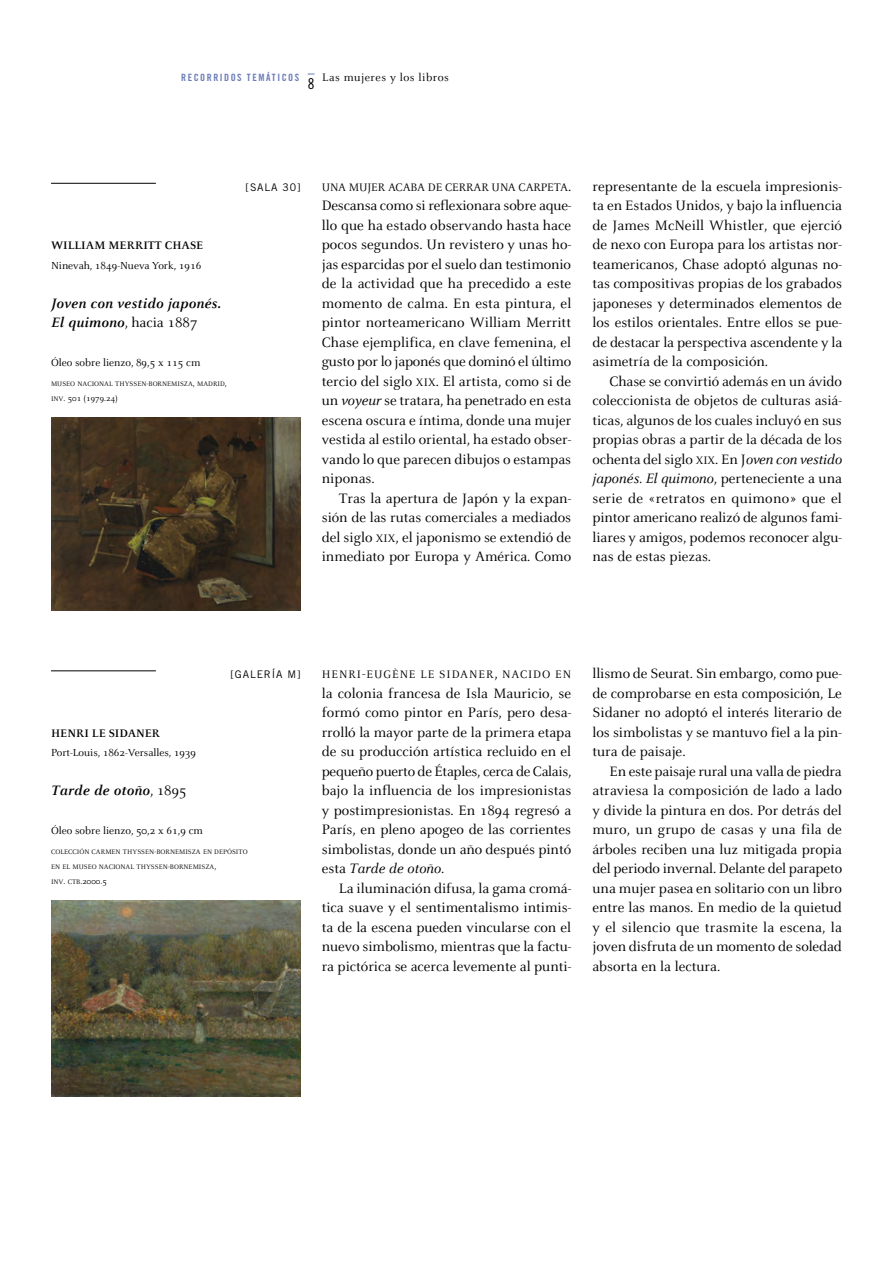
<style>
.page{position:relative;width:893px;height:1263px;background:#fff}
.page>*{position:absolute;margin:0;border:0;box-sizing:border-box;transform-origin:0 0}
.t1{font:15px "Celeste";color:#000}
.t2{font:italic 700 15px/19.5px "Celeste";letter-spacing:.02em;color:#000}
.t3{font:15px "Celeste";letter-spacing:-.02em;color:#000}
.t4{font:15px "Celeste";letter-spacing:.02em;color:#000}
.t5{font:italic 15px "Celeste";color:#000}
.t6{font:15px "Trade Gothic Cond Eighteen";color:#000}
.t7{font:700 12px "Celeste";color:#000}
.t8{font:12px "Celeste Regular SC800";letter-spacing:-.015em;color:#000}
.t9{font:12px "Celeste Regular SC800";letter-spacing:.075em;color:#000}
.t10{font:12px "Celeste";letter-spacing:.04em;color:#000}
.t11{font:11.25px "Celeste";color:#000}
.t12{font:10.5px "Trade Gothic LT Std";letter-spacing:.08em;color:#000}
.t13{font:10.05px "Trade Gothic Bold Cond Twenty";letter-spacing:.15em;color:#6c7db8}
.t14{font:9px "Celeste Regular SC800";color:#000}
.t15{font:7.2px/15px "Celeste Regular SC800";color:#000}
.s1{font-weight:400;font-style:normal}
.s2{font-size:9px}
.s3{font-size:7.2px}
.s4{font-size:15px}
.s5{font-family:"Celeste Regular SC800";font-size:12px}
.s6{font-style:italic}
.s7{font-style:normal}
</style>
<div class="page">
<hr style="left:51px;top:183px;width:105px;height:1px;background:#000">
<hr style="left:51px;top:671px;width:105px;height:1px;background:#000">
<img style="left:51px;top:418px;width:249px;height:192px">
<img style="left:51px;top:901px;width:249px;height:196px">
<p class="t13" style="left:181px;top:72px;width:119px">RECORRIDOS TEMÁTICOS</p>
<p class="t10" style="left:322px;top:71px;width:128px">Las mujeres y los libros</p>
<p class="t6" style="left:308px;top:75px;width:8px">8</p>
<p class="t12" style="left:246px;top:180px;width:56px">[SALA 30]</p>
<p class="t7" style="left:51px;top:239px;width:154px">WILLIAM MERRITT CHASE</p>
<p class="t11" style="left:51px;top:259px;width:152px">Ninevah, 1849-Nueva York, 1916</p>
<p class="t2" style="left:51px;top:293px;width:171px">Joven con vestido japonés.<br>El quimono<span class="s1">, hacia 1887</span></p>
<p class="t11" style="left:51px;top:357px;width:151px">Óleo sobre lienzo, 89,5 x 115 cm</p>
<p class="t15" style="left:51px;top:376px;width:177px">MUSEO NACIONAL THYSSEN<span class="s2">-</span>BORNEMISZA<span class="s2">,</span> MADRID<span class="s2">,</span></p>
<p class="t14" style="left:51px;top:393px;width:68px"><span class="s3">INV</span>. 501 (1979.24)</p>
<p class="t8" style="left:322px;top:181px;width:251px">UNA MUJER ACABA DE CERRAR UNA CARPETA<span class="s4">.</span></p>
<p class="t1" style="left:322px;top:198px;width:251px">Descansa como si reflexionara sobre aque-</p>
<p class="t1" style="left:322px;top:217px;width:251px">llo que ha estado observando hasta hace</p>
<p class="t1" style="left:322px;top:237px;width:251px">pocos segundos. Un revistero y unas ho-</p>
<p class="t1" style="left:322px;top:256px;width:251px">jas esparcidas por el suelo dan testimonio</p>
<p class="t1" style="left:322px;top:276px;width:251px">de la actividad que ha precedido a este</p>
<p class="t1" style="left:322px;top:295px;width:251px">momento de calma. En esta pintura, el</p>
<p class="t1" style="left:322px;top:315px;width:251px">pintor norteamericano William Merritt</p>
<p class="t1" style="left:322px;top:334px;width:251px">Chase ejemplifica, en clave femenina, el</p>
<p class="t1" style="left:322px;top:354px;width:251px">gusto por lo japonés que dominó el último</p>
<p class="t1" style="left:322px;top:373px;width:251px">tercio del siglo <span class="s5">XIX</span>. El artista, como si de</p>
<p class="t1" style="left:322px;top:393px;width:251px">un <span class="s6">voyeur</span> se tratara, ha penetrado en esta</p>
<p class="t1" style="left:322px;top:412px;width:251px">escena oscura e íntima, donde una mujer</p>
<p class="t1" style="left:322px;top:432px;width:251px">vestida al estilo oriental, ha estado obser-</p>
<p class="t1" style="left:322px;top:451px;width:251px">vando lo que parecen dibujos o estampas</p>
<p class="t1" style="left:322px;top:471px;width:55px">niponas.</p>
<p class="t1" style="left:339px;top:490px;width:234px">Tras la apertura de Japón y la expan-</p>
<p class="t1" style="left:322px;top:510px;width:251px">sión de las rutas comerciales a mediados</p>
<p class="t1" style="left:322px;top:529px;width:251px">del siglo <span class="s5">XIX</span>, el japonismo se extendió de</p>
<p class="t1" style="left:322px;top:549px;width:251px">inmediato por Europa y América. Como</p>
<p class="t1" style="left:592px;top:178px;width:251px">representante de la escuela impresionis-</p>
<p class="t1" style="left:592px;top:198px;width:251px">ta en Estados Unidos, y bajo la influencia</p>
<p class="t1" style="left:592px;top:217px;width:251px">de James McNeill Whistler, que ejerció</p>
<p class="t1" style="left:592px;top:237px;width:251px">de nexo con Europa para los artistas nor-</p>
<p class="t1" style="left:592px;top:256px;width:251px">teamericanos, Chase adoptó algunas no-</p>
<p class="t1" style="left:592px;top:276px;width:251px">tas compositivas propias de los grabados</p>
<p class="t1" style="left:592px;top:295px;width:251px">japoneses y determinados elementos de</p>
<p class="t1" style="left:592px;top:315px;width:251px">los estilos orientales. Entre ellos se pue-</p>
<p class="t1" style="left:592px;top:334px;width:251px">de destacar la perspectiva ascendente y la</p>
<p class="t1" style="left:592px;top:354px;width:177px">asimetría de la composición.</p>
<p class="t1" style="left:609px;top:373px;width:234px">Chase se convirtió además en un ávido</p>
<p class="t1" style="left:592px;top:393px;width:251px">coleccionista de objetos de culturas asiá-</p>
<p class="t1" style="left:592px;top:412px;width:251px">ticas, algunos de los cuales incluyó en sus</p>
<p class="t1" style="left:592px;top:432px;width:251px">propias obras a partir de la década de los</p>
<p class="t1" style="left:592px;top:451px;width:251px">ochenta del siglo <span class="s5">XIX</span>. En J<span class="s6">oven con vestido</span></p>
<p class="t1" style="left:592px;top:471px;width:251px"><span class="s6">japonés. El quimono</span>, perteneciente a una</p>
<p class="t4" style="left:592px;top:490px;width:251px">serie de «retratos en quimono» que el</p>
<p class="t1" style="left:592px;top:510px;width:251px">pintor americano realizó de algunos fami-</p>
<p class="t1" style="left:592px;top:529px;width:251px">liares y amigos, podemos reconocer algu-</p>
<p class="t1" style="left:592px;top:549px;width:120px">nas de estas piezas.</p>
<p class="t12" style="left:231px;top:668px;width:71px">[GALERÍA M]</p>
<p class="t7" style="left:51px;top:726px;width:111px">HENRI LE SIDANER</p>
<p class="t11" style="left:51px;top:747px;width:147px">Port-Louis, 1862-Versalles, 1939</p>
<p class="t2" style="left:51px;top:781px;width:137px">Tarde de otoño<span class="s1">, 1895</span></p>
<p class="t11" style="left:51px;top:825px;width:153px">Óleo sobre lienzo, 50,2 x 61,9 cm</p>
<p class="t15" style="left:51px;top:844px;width:198px">COLECCIÓN CARMEN THYSSEN<span class="s2">-</span>BORNEMISZA EN DEPÓSITO<br>EN EL MUSEO NACIONAL THYSSEN<span class="s2">-</span>BORNEMISZA<span class="s2">,</span></p>
<p class="t14" style="left:51px;top:876px;width:57px"><span class="s3">INV</span>. <span class="s3">CTB</span>.2000.5</p>
<p class="t9" style="left:322px;top:668px;width:251px">HENRI<span class="s4">-</span>EUGÈNE LE SIDANER<span class="s4">,</span> NACIDO EN</p>
<p class="t1" style="left:322px;top:685px;width:251px">la colonia francesa de Isla Mauricio, se</p>
<p class="t1" style="left:322px;top:705px;width:251px">formó como pintor en París, pero desa-</p>
<p class="t1" style="left:322px;top:724px;width:251px">rrolló la mayor parte de la primera etapa</p>
<p class="t1" style="left:322px;top:744px;width:251px">de su producción artística recluido en el</p>
<p class="t3" style="left:322px;top:763px;width:251px">pequeño puerto de Étaples, cerca de Calais,</p>
<p class="t1" style="left:322px;top:783px;width:251px">bajo la influencia de los impresionistas</p>
<p class="t1" style="left:322px;top:802px;width:251px">y postimpresionistas. En 1894 regresó a</p>
<p class="t1" style="left:322px;top:822px;width:251px">París, en pleno apogeo de las corrientes</p>
<p class="t1" style="left:322px;top:841px;width:251px">simbolistas, donde un año después pintó</p>
<p class="t5" style="left:322px;top:861px;width:124px"><span class="s7">esta</span> Tarde de otoño<span class="s7">.</span></p>
<p class="t1" style="left:339px;top:880px;width:234px">La iluminación difusa, la gama cromá-</p>
<p class="t1" style="left:322px;top:900px;width:251px">tica suave y el sentimentalismo intimis-</p>
<p class="t1" style="left:322px;top:919px;width:251px">ta de la escena pueden vincularse con el</p>
<p class="t1" style="left:322px;top:939px;width:251px">nuevo simbolismo, mientras que la factu-</p>
<p class="t1" style="left:322px;top:958px;width:251px">ra pictórica se acerca levemente al punti-</p>
<p class="t1" style="left:592px;top:666px;width:251px">llismo de Seurat. Sin embargo, como pue-</p>
<p class="t1" style="left:592px;top:685px;width:251px">de comprobarse en esta composición, Le</p>
<p class="t1" style="left:592px;top:705px;width:251px">Sidaner no adoptó el interés literario de</p>
<p class="t1" style="left:592px;top:724px;width:251px">los simbolistas y se mantuvo fiel a la pin-</p>
<p class="t1" style="left:592px;top:744px;width:95px">tura de paisaje.</p>
<p class="t1" style="left:609px;top:763px;width:234px">En este paisaje rural una valla de piedra</p>
<p class="t1" style="left:592px;top:783px;width:251px">atraviesa la composición de lado a lado</p>
<p class="t1" style="left:592px;top:802px;width:251px">y divide la pintura en dos. Por detrás del</p>
<p class="t1" style="left:592px;top:822px;width:251px">muro, un grupo de casas y una fila de</p>
<p class="t1" style="left:592px;top:841px;width:251px">árboles reciben una luz mitigada propia</p>
<p class="t1" style="left:592px;top:861px;width:251px">del periodo invernal. Delante del parapeto</p>
<p class="t1" style="left:592px;top:880px;width:251px">una mujer pasea en solitario con un libro</p>
<p class="t1" style="left:592px;top:900px;width:251px">entre las manos. En medio de la quietud</p>
<p class="t1" style="left:592px;top:919px;width:251px">y el silencio que trasmite la escena, la</p>
<p class="t1" style="left:592px;top:939px;width:251px">joven disfruta de un momento de soledad</p>
<p class="t1" style="left:592px;top:958px;width:129px">absorta en la lectura.</p>
</div>
